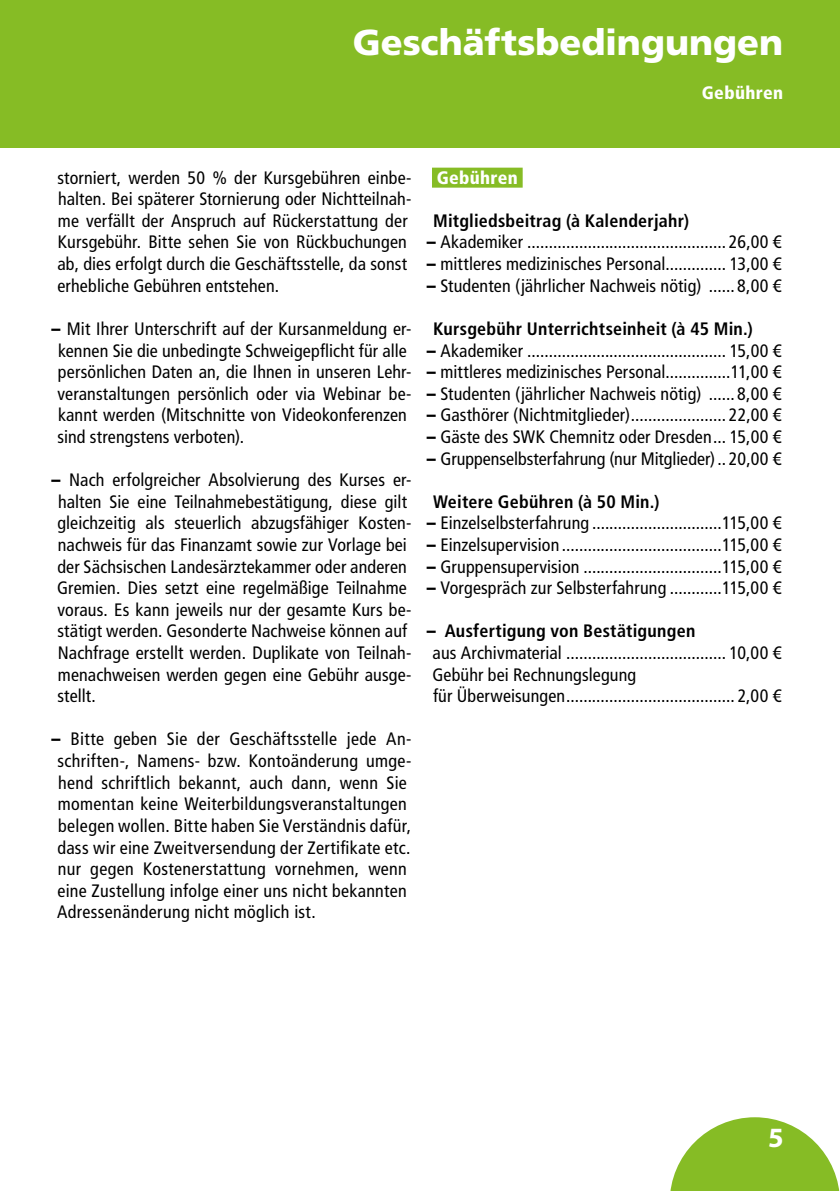
<style>
.page{position:relative;width:840px;height:1191px;background:#fff}
.page>*{position:absolute;margin:0;border:0;box-sizing:border-box;transform-origin:0 0}
.t1{font:900 36px "Frutiger LT Std";color:#fff}
.t2{font:700 28px "Myriad Pro";color:#fff}
.t3{font:condensed 18px/21.6px "Frutiger LT Std";letter-spacing:.01em;color:#000}
.t4{font:700 condensed 18px "Frutiger LT Std";letter-spacing:.01em;color:#000}
.t5{font:900 condensed 18px "Frutiger LT Std";letter-spacing:.02em;color:#fff}
.s1{font-weight:900}
.s2{font-weight:700}
</style>
<div class="page">
<div style="left:0;top:0;width:839px;height:147px;background:#86bc25"></div>
<svg style="left:670px;top:1117px;width:169px;height:74px"></svg>
<div style="left:432px;top:168px;width:90px;height:20px;background:#86bc25"></div>
<h1 class="t1" style="left:352px;top:21px;width:431px">Geschäftsbedingungen</h1>
<p class="t5" style="left:701px;top:81px;width:83px">Gebühren</p>
<p class="t3" style="left:57px;top:167px;width:355px">storniert, werden 50 % der Kursgebühren einbe&shy;halten. Bei späterer Stornierung oder Nichtteilnah&shy;me verfällt der Anspruch auf Rückerstattung der Kursgebühr. Bitte sehen Sie von Rückbuchungen ab, dies erfolgt durch die Geschäftsstelle, da sonst erhebliche Gebühren entstehen.</p>
<p class="t3" style="left:57px;top:318px;width:355px;text-indent:-6px"><span class="s1">–</span> Mit Ihrer Unterschrift auf der Kursanmeldung er&shy;kennen Sie die unbedingte Schweigepflicht für alle persönlichen Daten an, die Ihnen in unseren Lehr&shy;veranstaltungen persönlich oder via Webinar be&shy;kannt werden (Mitschnitte von Videokonferenzen sind strengstens verboten).</p>
<p class="t3" style="left:57px;top:469px;width:356px;text-indent:-6px"><span class="s1">–</span> Nach erfolgreicher Absolvierung des Kurses er&shy;halten Sie eine Teilnahmebestätigung, diese gilt gleichzeitig als steuerlich abzugsfähiger Kosten&shy;nachweis für das Finanzamt sowie zur Vorlage bei der Sächsischen Landesärztekammer oder anderen Gremien. Dies setzt eine regelmäßige Teilnahme voraus. Es kann jeweils nur der gesamte Kurs be&shy;stätigt werden. Gesonderte Nachweise können auf Nachfrage erstellt werden. Duplikate von Teilnah&shy;menachweisen werden gegen eine Gebühr ausge&shy;stellt.</p>
<p class="t3" style="left:57px;top:728px;width:356px;text-indent:-6px"><span class="s1">–</span> Bitte geben Sie der Geschäftsstelle jede An&shy;schriften-, Namens- bzw. Kontoänderung umge&shy;hend schriftlich bekannt, auch dann, wenn Sie momentan keine Weiterbildungsveranstaltungen belegen wollen. Bitte haben Sie Verständnis dafür, dass wir eine Zweitversendung der Zertifikate etc. nur gegen Kostenerstattung vornehmen, wenn eine Zustellung infolge einer uns nicht bekannten Adressenänderung nicht möglich ist.</p>
<p class="t5" style="left:436px;top:166px;width:83px">Gebühren</p>
<p class="t4" style="left:433px;top:210px;width:257px">Mitgliedsbeitrag (à Kalenderjahr)</p>
<p class="t3" style="left:426px;top:231px;width:356px"><span class="s1">–</span> Akademiker .............................................. 26,00 €</p>
<p class="t3" style="left:426px;top:253px;width:356px"><span class="s1">–</span> mittleres medizinisches Personal.............. 13,00 €</p>
<p class="t3" style="left:426px;top:275px;width:356px"><span class="s1">–</span> Studenten (jährlicher Nachweis nötig) ...... 8,00 €</p>
<p class="t4" style="left:433px;top:318px;width:321px">Kursgebühr Unterrichtseinheit (à 45 Min.)</p>
<p class="t3" style="left:426px;top:339px;width:356px"><span class="s1">–</span> Akademiker .............................................. 15,00 €</p>
<p class="t3" style="left:426px;top:361px;width:356px"><span class="s1">–</span> mittleres medizinisches Personal...............11,00 €</p>
<p class="t3" style="left:426px;top:383px;width:356px"><span class="s1">–</span> Studenten (jährlicher Nachweis nötig) ...... 8,00 €</p>
<p class="t3" style="left:426px;top:404px;width:356px"><span class="s1">–</span> Gasthörer (Nichtmitglieder)...................... 22,00 €</p>
<p class="t3" style="left:426px;top:426px;width:356px"><span class="s1">–</span> Gäste des SWK Chemnitz oder Dresden... 15,00 €</p>
<p class="t3" style="left:426px;top:447px;width:356px"><span class="s1">–</span> Gruppenselbsterfahrung (nur Mitglieder).. 20,00 €</p>
<p class="t4" style="left:433px;top:491px;width:228px">Weitere Gebühren (à 50 Min.)</p>
<p class="t3" style="left:426px;top:512px;width:356px"><span class="s1">–</span> Einzelselbsterfahrung ..............................115,00 €</p>
<p class="t3" style="left:426px;top:534px;width:356px"><span class="s1">–</span> Einzelsupervision .....................................115,00 €</p>
<p class="t3" style="left:426px;top:555px;width:356px"><span class="s1">–</span> Gruppensupervision ................................115,00 €</p>
<p class="t3" style="left:426px;top:577px;width:356px"><span class="s1">–</span> Vorgespräch zur Selbsterfahrung ............115,00 €</p>
<p class="t3" style="left:432px;top:620px;width:350px;text-indent:-6px"><span class="s1">–</span> <span class="s2">Ausfertigung von Bestätigungen<br></span>aus Archivmaterial ..................................... 10,00 € Gebühr bei Rechnungslegung<br>für Überweisungen....................................... 2,00 €</p>
<h2 class="t2" style="left:767px;top:1119px;width:17px">5</h2>
</div>
